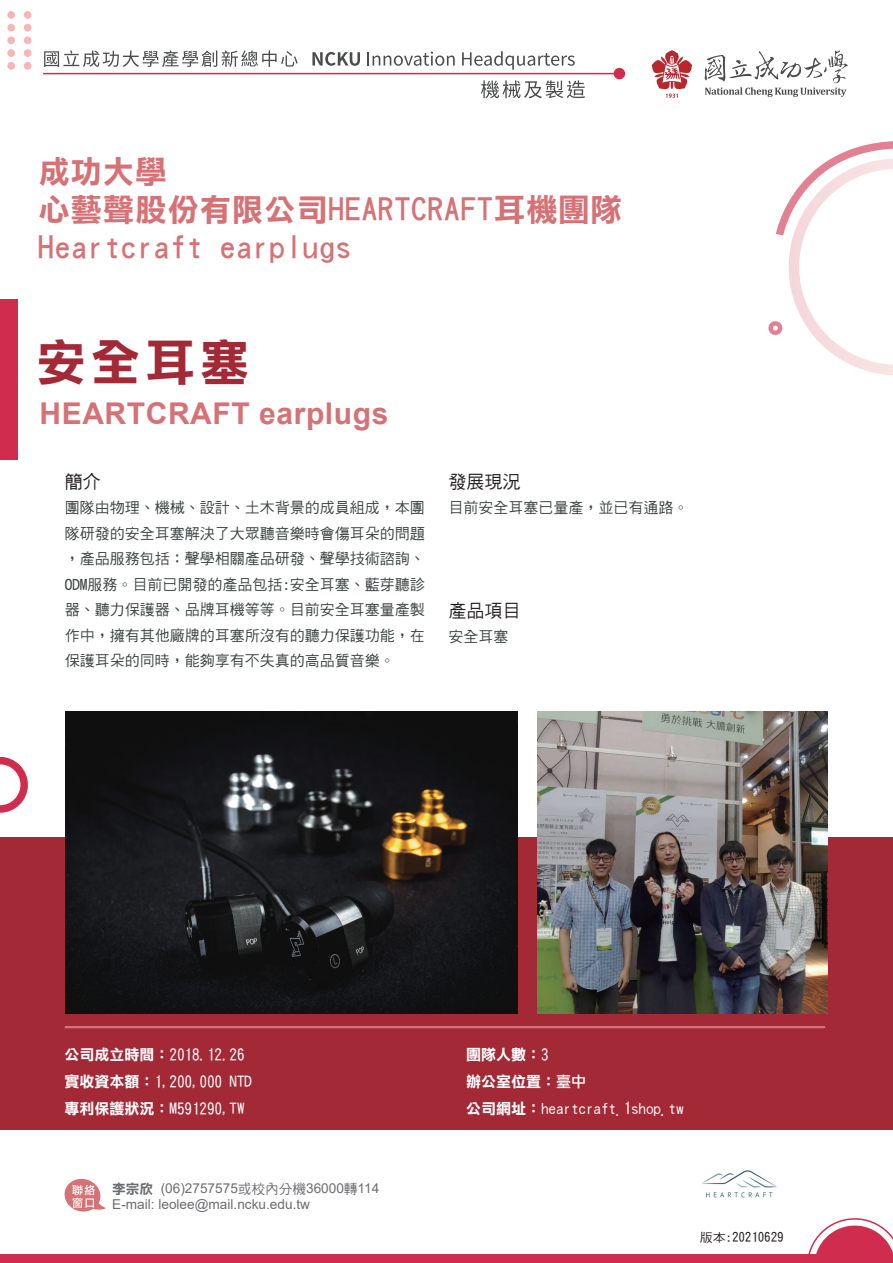
<style>
.page{position:relative;width:893px;height:1263px;background:#fff}
.page>*{position:absolute;margin:0;border:0;box-sizing:border-box;transform-origin:0 0}
.t1{font:49.5px "DF Li Hei Bd WIN BF";color:#a32936}
.t2{font:31.5px "DF Li Hei Bd WIN BF";letter-spacing:.025em;color:#d67276}
.t3{font:700 30px "Arial";letter-spacing:.02em;color:#d67276}
.t4{font:18px "DF Hei Md HK BF";color:#231f20}
.t5{font:15px/25.5px "DF Hei Md HK BF";color:#3c4342;text-align:justify}
.t6{font:15px/27px "DF Li Hei Md WIN BF";color:#fff}
.t7{font:15px "DF Hei Md HK BF";color:#fff}
.t8{font:15px/27px "DF Li Hei Bd HK BF";color:#fff}
.t9{font:13.65px/16.4px "Arial";color:#6c6d70}
.t10{font:12px "DF Hei Md HK BF";color:#231f20;scale:1.07 1}
.s1{font-family:"DF Li Hei Bd HK BF"}
.s2{font-family:"DF Li Hei Md WIN BF"}
.s3{font-family:"DF Li Hei Bd WIN BF"}
.s4{font-family:"DF Hei Md HK BF"}
</style>
<div class="page">
<div style="left:0;top:299px;width:18px;height:161px;background:#d02d4e"></div>
<svg style="left:0;top:757px;width:28px;height:56px"></svg>
<div style="left:24px;top:62px;width:7px;height:8px;background:#f8b5b7;border-radius:50%"></div>
<div style="left:24px;top:49px;width:7px;height:8px;background:#f8b5b7;border-radius:50%"></div>
<div style="left:24px;top:37px;width:7px;height:7px;background:#f8b5b7;border-radius:50%"></div>
<div style="left:24px;top:24px;width:7px;height:7px;background:#f8b5b7;border-radius:50%"></div>
<div style="left:24px;top:11px;width:7px;height:8px;background:#f8b5b7;border-radius:50%"></div>
<div style="left:7px;top:62px;width:8px;height:8px;background:#f8b5b7;border-radius:50%"></div>
<div style="left:7px;top:49px;width:8px;height:8px;background:#f8b5b7;border-radius:50%"></div>
<div style="left:7px;top:37px;width:8px;height:7px;background:#f8b5b7;border-radius:50%"></div>
<div style="left:7px;top:24px;width:8px;height:7px;background:#f8b5b7;border-radius:50%"></div>
<div style="left:7px;top:11px;width:8px;height:8px;background:#f8b5b7;border-radius:50%"></div>
<svg style="left:768px;top:141px;width:125px;height:234px"></svg>
<svg style="left:808px;top:1218px;width:85px;height:36px"></svg>
<div style="left:0;top:1254px;width:893px;height:9px;background:#d02d4e"></div>
<hr style="left:43px;top:73px;width:576px;height:1px;background:#d02d4e">
<div style="left:614px;top:68px;width:11px;height:11px;background:#d02d4e;border-radius:50%"></div>
<svg style="left:44px;top:50px;width:254px;height:17px"></svg>
<svg style="left:312px;top:52px;width:48px;height:14px"></svg>
<svg style="left:367px;top:52px;width:88px;height:14px"></svg>
<svg style="left:462px;top:51px;width:113px;height:19px"></svg>
<svg style="left:481px;top:80px;width:104px;height:18px"></svg>
<svg style="left:704px;top:50px;width:144px;height:47px"></svg>
<svg style="left:652px;top:50px;width:40px;height:48px"></svg>
<div style="left:0;top:838px;width:893px;height:292px;background:#a32936"></div>
<svg style="left:64px;top:1178px;width:42px;height:34px"></svg>
<hr style="left:65px;top:1026px;width:760px;height:2px;background:#d67276">
<img style="left:702px;top:1170px;width:75px;height:28px">
<img style="left:65px;top:711px;width:452px;height:302px">
<img style="left:537px;top:711px;width:291px;height:302px">
<h2 class="t2" style="left:38px;top:156px;width:130px">成功大學</h2>
<h2 class="t2" style="left:38px;top:194px;width:585px">心藝聲股份有限公司HEARTCRAFT耳機團隊</h2>
<h2 class="t2" style="left:38px;top:231px;width:314px">Heartcraft earplugs</h2>
<h1 class="t1" style="left:37px;top:337px;width:214px">安全耳塞</h1>
<h3 class="t3" style="left:40px;top:392px;width:350px">HEARTCRAFT earplugs</h3>
<p class="t4" style="left:65px;top:472px;width:38px">簡介</p>
<p class="t5" style="left:65px;top:495px;width:362px">團隊由物理、機械、設計、土木背景的成員組成，本團隊研發的安全耳塞解決了大眾聽音樂時會傷耳朵的問題，產品服務包括：聲學相關產品研發、聲學技術諮詢、ODM服務。目前已開發的產品包括:安全耳塞、藍芽聽診器、聽力保護器、品牌耳機等等。目前安全耳塞量產製作中，擁有其他廠牌的耳塞所沒有的聽力保護功能，在保護耳朵的同時，能夠享有不失真的高品質音樂。</p>
<p class="t4" style="left:449px;top:472px;width:73px">發展現況</p>
<p class="t5" style="left:449px;top:495px;width:241px">目前安全耳塞已量產，並已有通路。</p>
<p class="t4" style="left:449px;top:601px;width:73px">產品項目</p>
<p class="t5" style="left:449px;top:624px;width:61px">安全耳塞</p>
<p class="t6" style="left:65px;top:1040px;width:189px"><span class="s1">公司成立時間：</span>2018.12.26<span class="s1">實收資本額：</span>1,200,000 NTD<span class="s1">專利保護狀況：</span>M591290,TW</p>
<p class="t8" style="left:466px;top:1041px;width:121px">團隊人數：<span class="s2">3<br></span>辦公室位置：<span class="s2">臺中</span></p>
<p class="t7" style="left:466px;top:1100px;width:219px"><span class="s1">公司網址：</span>heartcraft.1shop.tw</p>
<p class="t9" style="left:112px;top:1180px;width:269px"><span class="s3">李宗欣</span> (06)2757575<span class="s4">或校內分機</span>36000<span class="s4">轉</span>114<br>E-mail: leolee@mail.ncku.edu.tw</p>
<p class="t10" style="left:700px;top:1231px;width:80px">版本:20210629</p>
</div>
